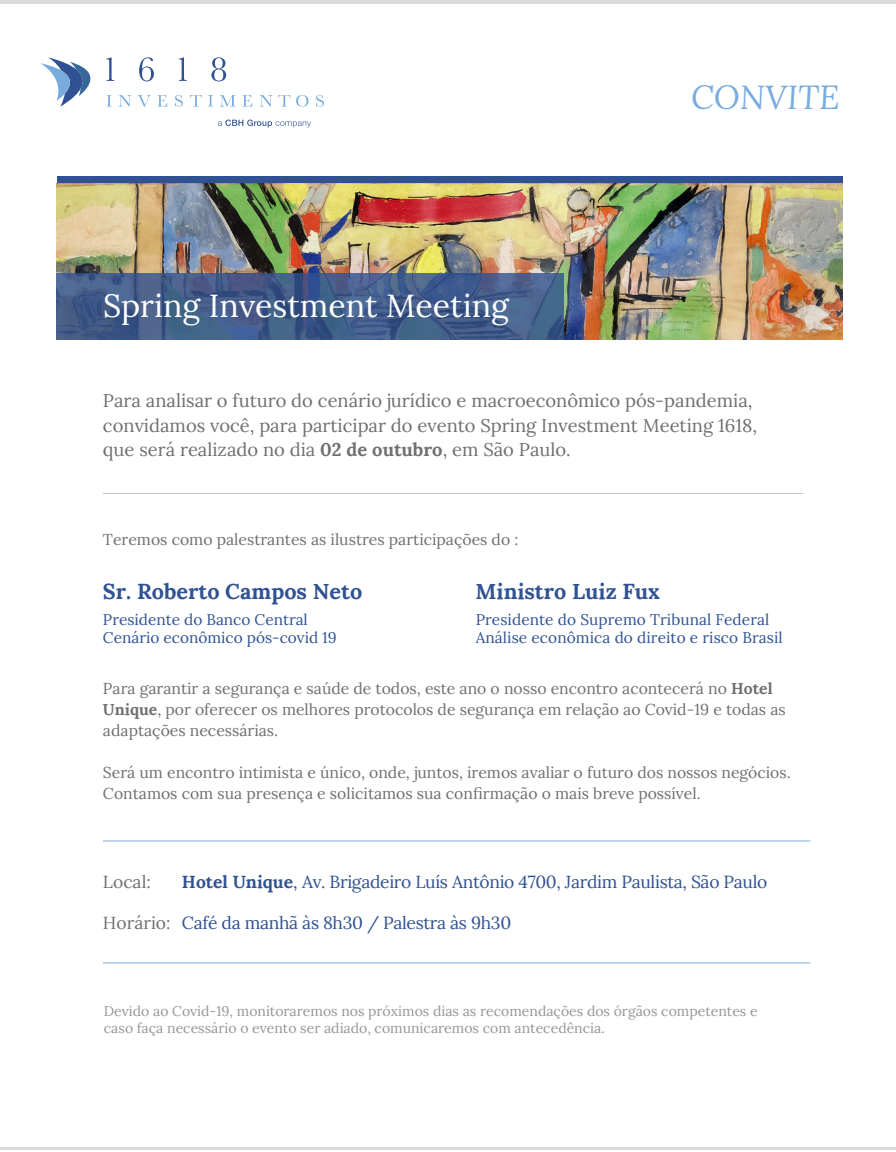
<style>
.page{position:relative;width:896px;height:1152px;background:#fff}
.page>*{position:absolute;margin:0;border:0;box-sizing:border-box;transform-origin:0 0}
.t1{font:italic 33.07px "Lora";color:#78acde}
.t2{font:32.02px "Lora";color:#fff}
.t3{font:700 21.61px "Lora";color:#305292}
.t4{font:18.38px/24.5px "Lora";color:#706f6f}
.t5{font:17.5px "Lora";letter-spacing:-.02em;color:#305292}
.t6{font:17.5px "Lora";color:#706f6f}
.t7{font:15.75px/21px "Lora";color:#706f6f}
.t8{font:15.4px/18.5px "Lora";letter-spacing:.005em;color:#305292}
.t9{font:14px/16.8px "Lora";color:#969696}
.s1{font-weight:700}
</style>
<div class="page">
<hr style="left:0;top:1147px;width:896px;height:2px;background:#dadada">
<hr style="left:0;top:0;width:896px;height:4px;background:#dadada">
<div style="left:57px;top:176px;width:785px;height:125px;background:#305292"></div>
<svg style="left:138px;top:95px;width:13px;height:12px"></svg>
<svg style="left:157px;top:95px;width:10px;height:11px"></svg>
<svg style="left:175px;top:95px;width:8px;height:12px"></svg>
<svg style="left:190px;top:95px;width:12px;height:11px"></svg>
<svg style="left:220px;top:95px;width:16px;height:11px"></svg>
<svg style="left:242px;top:95px;width:10px;height:11px"></svg>
<svg style="left:260px;top:95px;width:13px;height:12px"></svg>
<svg style="left:279px;top:95px;width:11px;height:11px"></svg>
<svg style="left:316px;top:95px;width:8px;height:12px"></svg>
<svg style="left:40px;top:57px;width:91px;height:50px"></svg>
<svg style="left:139px;top:57px;width:15px;height:24px"></svg>
<svg style="left:179px;top:57px;width:8px;height:24px"></svg>
<svg style="left:211px;top:57px;width:15px;height:24px"></svg>
<svg style="left:208px;top:95px;width:5px;height:11px"></svg>
<svg style="left:296px;top:95px;width:12px;height:11px"></svg>
<svg style="left:218px;top:119px;width:93px;height:8px"></svg>
<hr style="left:103px;top:840px;width:707px;height:1px;background:#78acde">
<hr style="left:103px;top:962px;width:707px;height:1px;background:#78acde">
<img style="left:57px;top:183px;width:785px;height:156px">
<hr style="left:103px;top:493px;width:700px;height:1px;background:#c6c6c6">
<svg style="left:57px;top:273px;width:507px;height:66px;background:#425d89"></svg>
<h2 class="t2" style="left:103px;top:281px;width:407px">Spring Investment Meeting</h2>
<h1 class="t1" style="left:691px;top:75px;width:150px">CONVITE</h1>
<p class="t4" style="left:103px;top:387px;width:656px">Para analisar o futuro do cenário jurídico e macroeconômico pós-pandemia, convidamos você, para participar do evento Spring Investment Meeting 1618, que será realizado no dia <span class="s1">02 de outubro</span>, em São Paulo.</p>
<p class="t7" style="left:103px;top:528px;width:417px">Teremos como palestrantes as ilustres participações do :</p>
<h3 class="t3" style="left:103px;top:572px;width:261px">Sr. Roberto Campos Neto</h3>
<p class="t8" style="left:103px;top:609px;width:235px">Presidente do Banco Central<br>Cenário econômico pós-covid 19</p>
<h3 class="t3" style="left:476px;top:572px;width:186px">Ministro Luiz Fux</h3>
<p class="t8" style="left:476px;top:609px;width:309px">Presidente do Supremo Tribunal Federal<br>Análise econômica do direito e risco Brasil</p>
<p class="t7" style="left:103px;top:676px;width:684px">Para garantir a segurança e saúde de todos, este ano o nosso encontro acontecerá no <span class="s1">Hotel<br>Unique</span>, por oferecer os melhores protocolos de segurança em relação ao Covid-19 e todas as adaptações necessárias.</p>
<p class="t7" style="left:103px;top:760px;width:689px">Será um encontro intimista e único, onde, juntos, iremos avaliar o futuro dos nossos negócios.<br>Contamos com sua presença e solicitamos sua confirmação o mais breve possível.</p>
<p class="t6" style="left:103px;top:868px;width:49px">Local:</p>
<p class="t5" style="left:182px;top:868px;width:587px"><span class="s1">Hotel Unique</span>, Av. Brigadeiro Luís Antônio 4700, Jardim Paulista, São Paulo</p>
<p class="t6" style="left:103px;top:909px;width:69px">Horário:</p>
<p class="t5" style="left:182px;top:909px;width:331px">Café da manhã às 8h30 / Palestra às 9h30</p>
<p class="t9" style="left:104px;top:1001px;width:655px">Devido ao Covid-19, monitoraremos nos próximos dias as recomendações dos órgãos competentes e caso faça necessário o evento ser adiado, comunicaremos com antecedência.</p>
</div>
